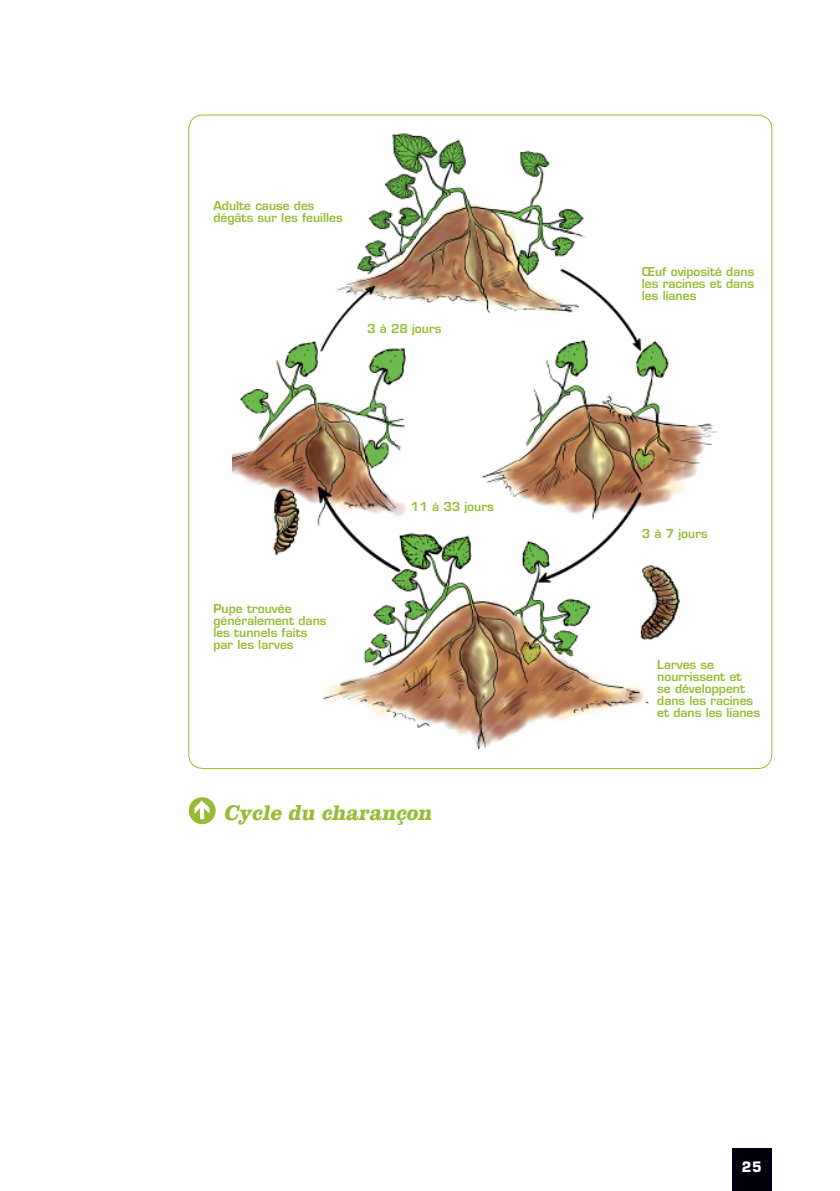
<style>
.page{position:relative;width:840px;height:1191px;background:#fff}
.page>*{position:absolute;margin:0;border:0;box-sizing:border-box;transform-origin:0 0}
.Titre_Figure{font:italic 700 22px "Clarendon LT Std";color:#96bc33;scale:.95 1}
.t1{font:700 14px "Eurostile LT Std";color:#fff;scale:.95 1}
.Légende_figure_vert{font:600 12px/12px "Eurostile LT Std";color:#96bc33}
</style>
<div class="page">
<div style="left:731px;top:1148px;width:40px;height:43px;background:#00000d"></div>
<img style="left:232px;top:133px;width:485px;height:615px">
<div style="left:189px;top:797px;width:26px;height:27px;background:#96bc33;border-radius:50%"></div>
<svg style="left:194px;top:800px;width:15px;height:19px"></svg>
<p class="Légende_figure_vert" style="left:213px;top:200px;width:131px">Adulte cause des dégâts sur les feuilles</p>
<p class="Légende_figure_vert" style="left:367px;top:322px;width:76px">3 à 28 jours</p>
<p class="Légende_figure_vert" style="left:213px;top:602px;width:115px">Pupe trouvée généralement dans les tunnels faits par les larves</p>
<p class="Légende_figure_vert" style="left:410px;top:500px;width:84px">11 à 33 jours</p>
<p class="Titre_Figure" style="left:223px;top:799px;width:225px">Cycle du charançon</p>
<p class="Légende_figure_vert" style="left:641px;top:266px;width:114px;text-align:justify">Œuf oviposité dans les racines et dans les lianes</p>
<p class="Légende_figure_vert" style="left:641px;top:527px;width:67px">3 à 7 jours</p>
<p class="Légende_figure_vert" style="left:657px;top:658px;width:104px">Larves se nourrissent et<br>se développent dans les racines et dans les lianes</p>
<p class="t1" style="left:741px;top:1158px;width:22px">25</p>
</div>
